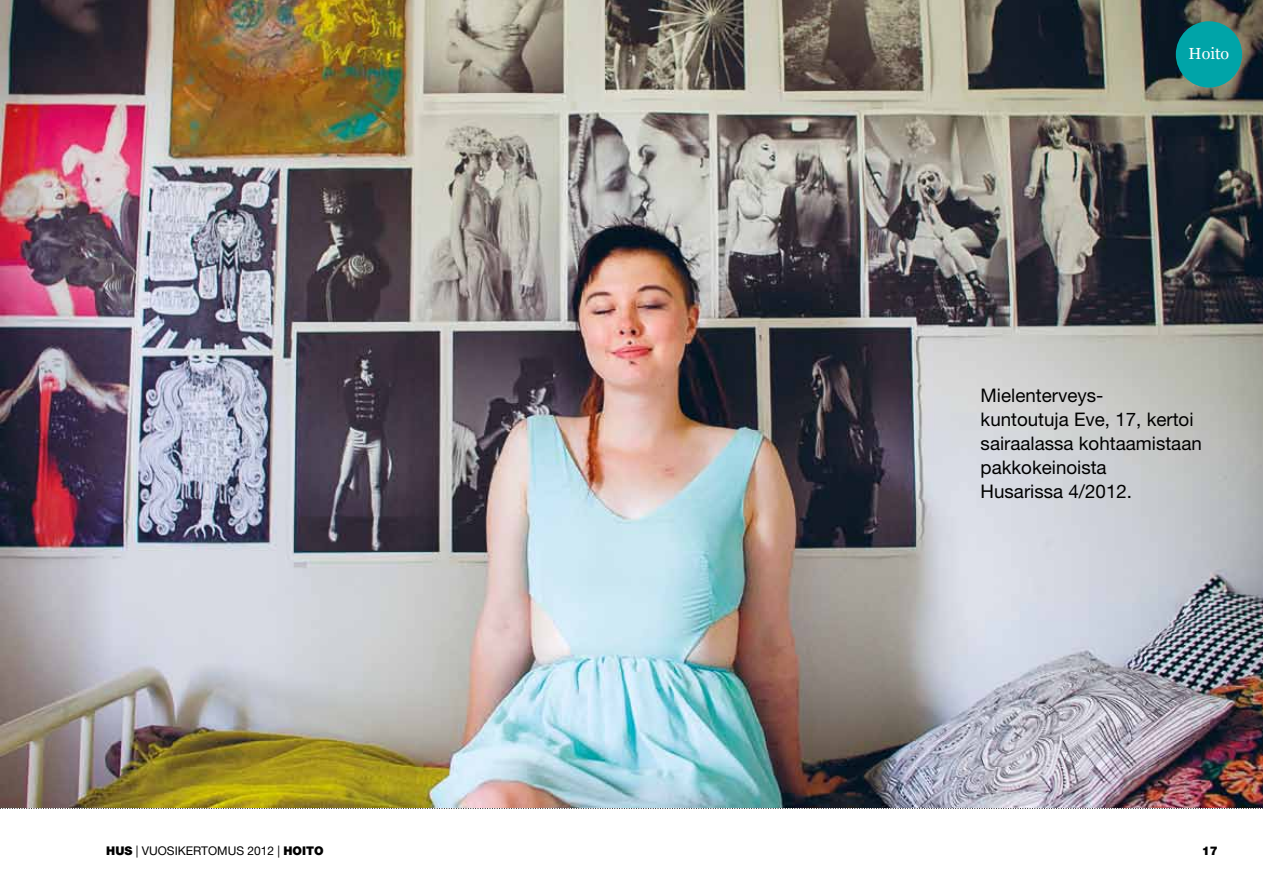
<style>
.page{position:relative;width:1263px;height:893px;background:#fff}
.page>*{position:absolute;margin:0;border:0;box-sizing:border-box;transform-origin:0 0}
.t1{font:18.75px/24px "Helvetica Neue LT Std";color:#000}
.t2{font:16.05px "Georgia";color:#fff}
.t3{font:12px "Helvetica Neue LT Std";color:#000}
.t4{font:900 12px "Helvetica Neue LT Std";color:#000}
.s1{font-weight:900}
</style>
<div class="page">
<svg style="left:0;top:808px;width:1263px;height:1px"></svg>
<img style="left:0;top:0;width:1263px;height:808px">
<div style="left:1176px;top:21px;width:66px;height:67px;background:#00a4a8;border-radius:50%"></div>
<p class="t2" style="left:1188px;top:42px;width:42px">Hoito</p>
<p class="t1" style="left:981px;top:384px;width:223px">Mielenterveys-<br>kuntoutuja Eve, 17, kertoi sairaalassa kohtaamistaan pakkokeinoista<br>Husarissa 4/2012.</p>
<p class="t3" style="left:106px;top:843px;width:219px"><span class="s1">HUS</span> | VUOSIKERTOMUS 2012 | <span class="s1">HOITO</span></p>
<p class="t4" style="left:1202px;top:843px;width:18px">17</p>
</div>
